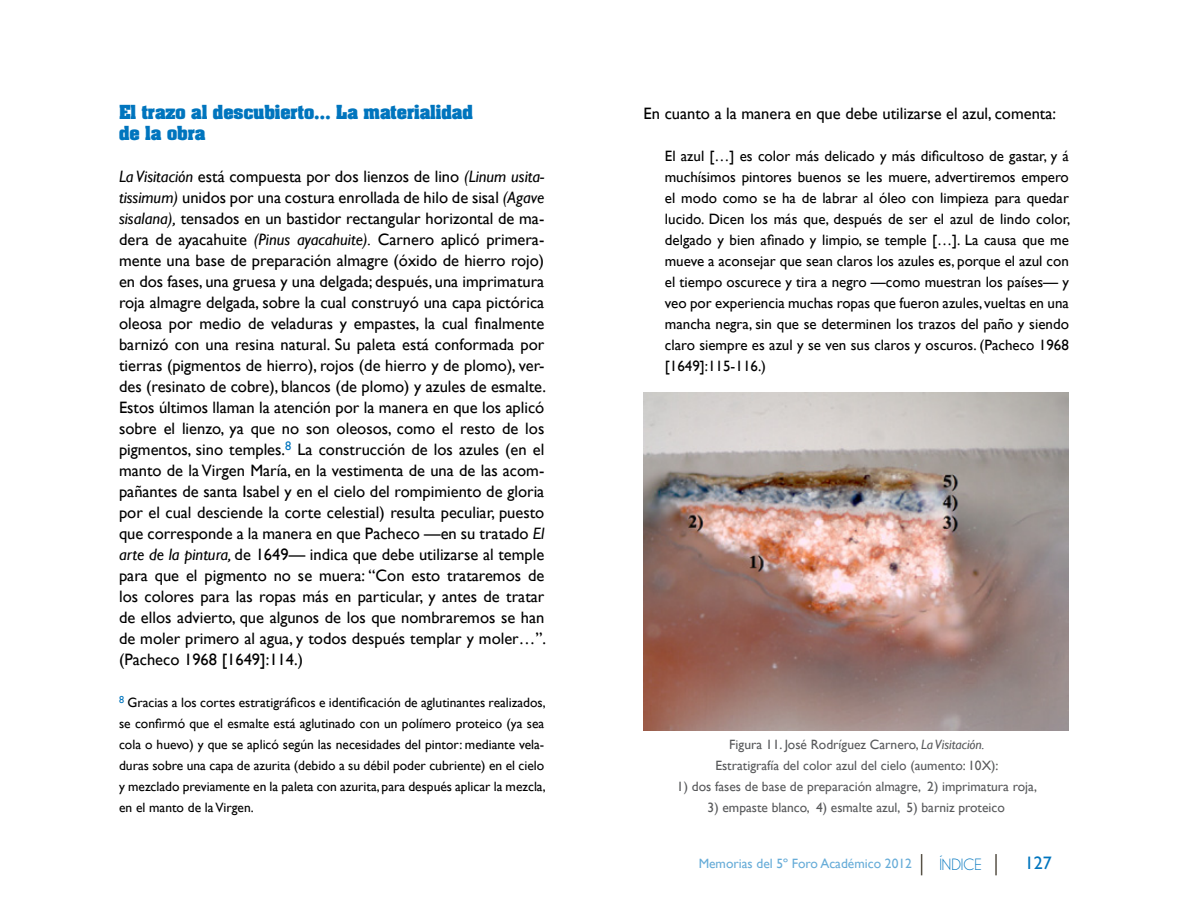
<style>
.page{position:relative;width:1188px;height:918px;background:#fff}
.page>*{position:absolute;margin:0;border:0;box-sizing:border-box;transform-origin:0 0}
.t1{font:18px "Gill Sans";color:#0075be}
.t2{font:16.5px/21px "Gill Sans";color:#000;text-align:justify}
.t3{font:700 16.5px/21px "Aachen";color:#0075be}
.t4{font:16.5px "Champagne&Limousines";color:#0075be}
.t5{font:15px/21px "Gill Sans";color:#000;text-align:justify}
.t6{font:13.5px/21px "Gill Sans";color:#000;text-align:justify}
.t7{font:13.5px/21px "Gill Sans";color:#58595b;text-align:center}
.t8{font:13.5px "Gill Sans";color:#0075be}
.s1{font-style:italic}
</style>
<div class="page">
<hr style="left:995px;top:854px;width:2px;height:21px;background:#575146">
<svg style="left:921px;top:854px;width:1px;height:21px"></svg>
<img style="left:644px;top:392px;width:425px;height:339px">
<p class="t3" style="left:119px;top:101px;width:355px">El trazo al descubierto… La materialidad de la obra</p>
<p class="t2" style="left:119px;top:166px;width:428px"><span class="s1">La Visitación</span> está compuesta por dos lienzos de lino <span class="s1">(Linum usita&shy;tissimum)</span> unidos por una costura enrollada de hilo de sisal <span class="s1">(Agave sisalana),</span> tensados en un bastidor rectangular horizontal de ma&shy;dera de ayacahuite <span class="s1">(Pinus ayacahuite).</span> Carnero aplicó primera&shy;mente una base de preparación almagre (óxido de hierro rojo) en dos fases, una gruesa y una delgada; después, una imprimatura roja almagre delgada, sobre la cual construyó una capa pictórica oleosa por medio de veladuras y empastes, la cual finalmente barnizó con una resina natural. Su paleta está conformada por tierras (pigmentos de hierro), rojos (de hierro y de plomo), ver&shy;des (resinato de cobre), blancos (de plomo) y azules de esmalte.<br>Estos últimos llaman la atención por la manera en que los aplicó sobre el lienzo, ya que no son oleosos, como el resto de los pigmentos, sino temples.<sup>8</sup> La construcción de los azules (en el manto de la Virgen María, en la vestimenta de una de las acom&shy;pañantes de santa Isabel y en el cielo del rompimiento de gloria por el cual desciende la corte celestial) resulta peculiar, puesto que corresponde a la manera en que Pacheco —en su tratado <span class="s1">El arte de la pintura,</span> de 1649— indica que debe utilizarse al temple para que el pigmento no se muera: “Con esto trataremos de los colores para las ropas más en particular, y antes de tratar de ellos advierto, que algunos de los que nombraremos se han de moler primero al agua, y todos después templar y moler…”. (Pacheco 1968 [1649]:114.)</p>
<p class="t6" style="left:119px;top:692px;width:428px"><sup>8</sup> Gracias a los cortes estratigráficos e identificación de aglutinantes realizados, se confirmó que el esmalte está aglutinado con un polímero proteico (ya sea cola o huevo) y que se aplicó según las necesidades del pintor: mediante vela&shy;duras sobre una capa de azurita (debido a su débil poder cubriente) en el cielo y mezclado previamente en la paleta con azurita, para después aplicar la mezcla, en el manto de la Virgen.</p>
<p class="t2" style="left:644px;top:103px;width:414px">En cuanto a la manera en que debe utilizarse el azul, comenta:</p>
<p class="t5" style="left:665px;top:146px;width:407px">El azul […] es color más delicado y más dificultoso de gastar, y á muchísimos pintores buenos se les muere, advertiremos empero el modo como se ha de labrar al óleo con limpieza para quedar lucido. Dicen los más que, después de ser el azul de lindo color, delgado y bien afinado y limpio, se temple […]. La causa que me mueve a aconsejar que sean claros los azules es, porque el azul con el tiempo oscurece y tira a negro —como muestran los países— y veo por experiencia muchas ropas que fueron azules, vueltas en una mancha negra, sin que se determinen los trazos del paño y siendo claro siempre es azul y se ven sus claros y oscuros. (Pacheco 1968 [1649]:115-116.)</p>
<p class="t7" style="left:715px;top:734px;width:285px">Figura 11. José Rodríguez Carnero, <span class="s1">La Visitación.<br></span>Estratigrafía del color azul del cielo (aumento: 10X):</p>
<p class="t7" style="left:677px;top:776px;width:362px">1) dos fases de base de preparación almagre, 2) imprimatura roja,</p>
<p class="t7" style="left:708px;top:797px;width:299px">3) empaste blanco, 4) esmalte azul, 5) barniz proteico</p>
<p class="t8" style="left:699px;top:856px;width:215px">Memorias del 5º Foro Académico 2012</p>
<p class="t4" style="left:939px;top:855px;width:44px">ÍNDICE</p>
<p class="t1" style="left:1025px;top:853px;width:28px">127</p>
</div>
